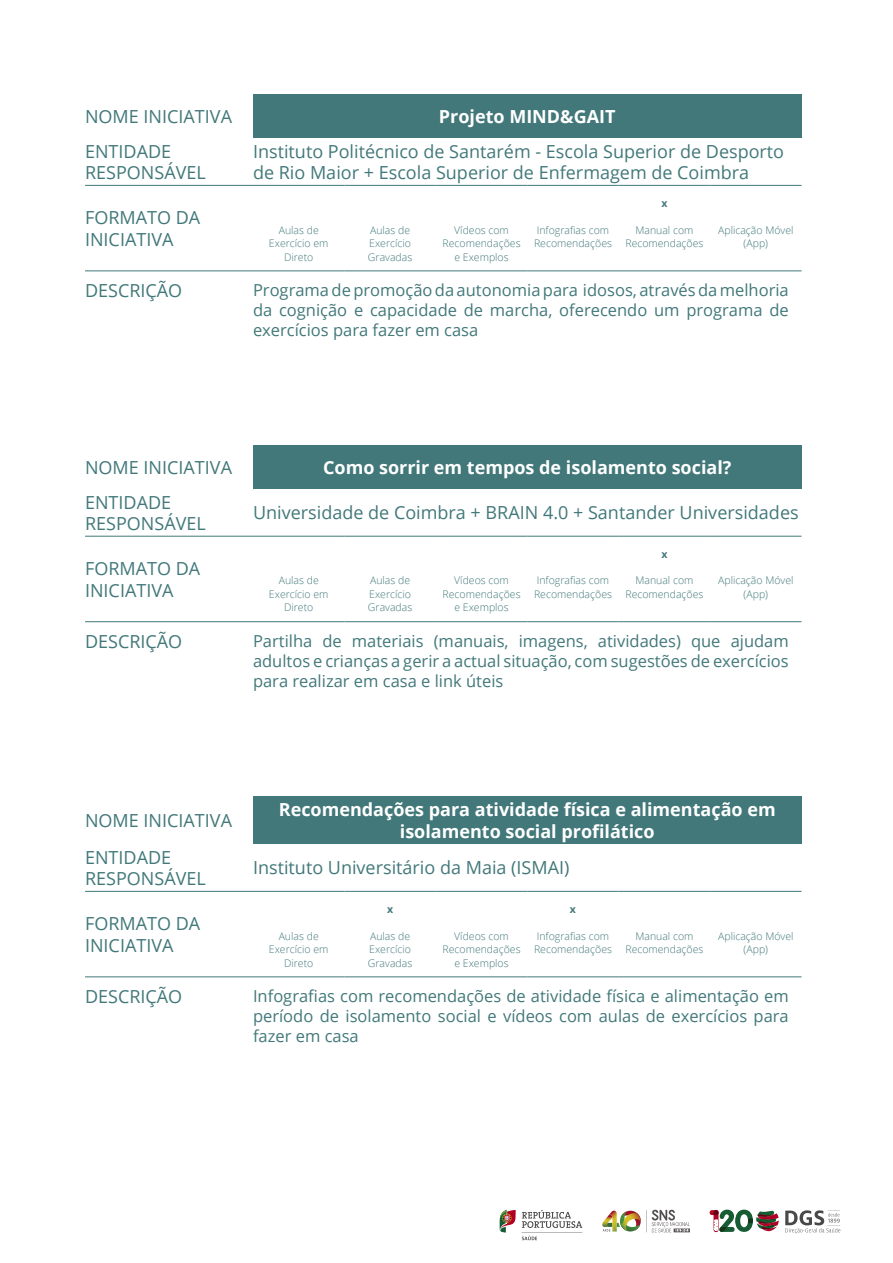
<style>
.page{position:relative;width:893px;height:1263px;background:#fff}
.page>*{position:absolute;margin:0;border:0;box-sizing:border-box;transform-origin:0 0}
.t1{font:18px/21.6px "Open Sans";color:#42787a}
.t2{font:700 18px/21.6px "Open Sans";color:#fff;text-align:center}
.t3{font:16.5px/19.8px "Open Sans";color:#42787a;text-align:justify}
.t4{font:300 10.5px/13.5px "Open Sans";color:#42787a;text-align:center}
.t5{font:700 10.5px "Open Sans";color:#42787a}
</style>
<div class="page">
<svg style="left:500px;top:1210px;width:16px;height:22px"></svg>
<svg style="left:522px;top:1210px;width:60px;height:30px"></svg>
<svg style="left:602px;top:1210px;width:88px;height:22px"></svg>
<svg style="left:785px;top:1210px;width:55px;height:23px"></svg>
<div style="left:710px;top:1210px;width:8px;height:5px;background:#b00024;border-radius:3px"></div>
<svg style="left:713px;top:1209px;width:66px;height:23px"></svg>
<div style="left:253px;top:94px;width:548px;height:44px;background:#42787a"></div>
<hr style="left:85px;top:185px;width:168px;height:1px;background:#42787a">
<hr style="left:85px;top:271px;width:168px;height:1px;background:#42787a">
<hr style="left:253px;top:185px;width:91px;height:1px;background:#42787a">
<hr style="left:344px;top:185px;width:92px;height:1px;background:#42787a">
<hr style="left:436px;top:185px;width:91px;height:1px;background:#42787a">
<hr style="left:527px;top:185px;width:92px;height:1px;background:#42787a">
<hr style="left:619px;top:185px;width:91px;height:1px;background:#42787a">
<hr style="left:710px;top:185px;width:91px;height:1px;background:#42787a">
<hr style="left:253px;top:271px;width:91px;height:1px;background:#42787a">
<hr style="left:344px;top:271px;width:92px;height:1px;background:#42787a">
<hr style="left:436px;top:271px;width:91px;height:1px;background:#42787a">
<hr style="left:527px;top:271px;width:92px;height:1px;background:#42787a">
<hr style="left:619px;top:271px;width:91px;height:1px;background:#42787a">
<hr style="left:710px;top:271px;width:91px;height:1px;background:#42787a">
<div style="left:253px;top:445px;width:548px;height:44px;background:#42787a"></div>
<hr style="left:85px;top:536px;width:168px;height:1px;background:#42787a">
<hr style="left:85px;top:621px;width:168px;height:1px;background:#42787a">
<hr style="left:253px;top:536px;width:91px;height:1px;background:#42787a">
<hr style="left:344px;top:536px;width:92px;height:1px;background:#42787a">
<hr style="left:436px;top:536px;width:91px;height:1px;background:#42787a">
<hr style="left:527px;top:536px;width:92px;height:1px;background:#42787a">
<hr style="left:619px;top:536px;width:91px;height:1px;background:#42787a">
<hr style="left:710px;top:536px;width:91px;height:1px;background:#42787a">
<hr style="left:253px;top:621px;width:91px;height:1px;background:#42787a">
<hr style="left:344px;top:621px;width:92px;height:1px;background:#42787a">
<hr style="left:436px;top:621px;width:91px;height:1px;background:#42787a">
<hr style="left:527px;top:621px;width:92px;height:1px;background:#42787a">
<hr style="left:619px;top:621px;width:91px;height:1px;background:#42787a">
<hr style="left:710px;top:621px;width:91px;height:1px;background:#42787a">
<div style="left:253px;top:796px;width:548px;height:48px;background:#42787a"></div>
<hr style="left:85px;top:891px;width:168px;height:1px;background:#42787a">
<hr style="left:85px;top:976px;width:168px;height:1px;background:#42787a">
<hr style="left:253px;top:891px;width:91px;height:1px;background:#42787a">
<hr style="left:344px;top:891px;width:92px;height:1px;background:#42787a">
<hr style="left:436px;top:891px;width:91px;height:1px;background:#42787a">
<hr style="left:527px;top:891px;width:92px;height:1px;background:#42787a">
<hr style="left:619px;top:891px;width:91px;height:1px;background:#42787a">
<hr style="left:710px;top:891px;width:91px;height:1px;background:#42787a">
<hr style="left:253px;top:976px;width:91px;height:1px;background:#42787a">
<hr style="left:344px;top:976px;width:92px;height:1px;background:#42787a">
<hr style="left:436px;top:976px;width:91px;height:1px;background:#42787a">
<hr style="left:527px;top:976px;width:92px;height:1px;background:#42787a">
<hr style="left:619px;top:976px;width:91px;height:1px;background:#42787a">
<hr style="left:710px;top:976px;width:91px;height:1px;background:#42787a">
<h1 class="t1" style="left:85px;top:105px;width:149px">NOME INICIATIVA</h1>
<h1 class="t2" style="left:439px;top:105px;width:178px">Projeto MIND&amp;GAIT</h1>
<h1 class="t1" style="left:85px;top:140px;width:122px">ENTIDADE<br>RESPONSÁVEL</h1>
<h1 class="t1" style="left:253px;top:140px;width:533px">Instituto Politécnico de Santarém - Escola Superior de Desporto de Rio Maior + Escola Superior de Enfermagem de Coimbra</h1>
<h1 class="t1" style="left:85px;top:206px;width:117px">FORMATO DA<br>INICIATIVA</h1>
<p class="t5" style="left:661px;top:196px;width:8px">x</p>
<p class="t4" style="left:269px;top:223px;width:61px">Aulas de<br>Exercício em<br>Direto</p>
<p class="t4" style="left:368px;top:223px;width:46px;text-align:left">Aulas de<br>Exercício<br>Gravadas</p>
<p class="t4" style="left:443px;top:223px;width:79px">Vídeos com<br>Recomendações e Exemplos</p>
<p class="t4" style="left:534px;top:223px;width:79px;text-align:left">Infografias com<br>Recomendações</p>
<p class="t4" style="left:625px;top:223px;width:79px">Manual com<br>Recomendações</p>
<p class="t4" style="left:718px;top:223px;width:77px">Aplicação Móvel (App)</p>
<h1 class="t1" style="left:85px;top:280px;width:99px">DESCRIÇÃO</h1>
<h2 class="t3" style="left:253px;top:280px;width:537px">Programa de promoção da autonomia para idosos, através da melhoria da cognição e capacidade de marcha, oferecendo um programa de exercícios para fazer em casa</h2>
<h1 class="t1" style="left:85px;top:456px;width:149px">NOME INICIATIVA</h1>
<h1 class="t2" style="left:323px;top:456px;width:410px">Como sorrir em tempos de isolamento social?</h1>
<h1 class="t1" style="left:85px;top:491px;width:122px">ENTIDADE<br>RESPONSÁVEL</h1>
<h1 class="t1" style="left:253px;top:501px;width:547px">Universidade de Coimbra + BRAIN 4.0 + Santander Universidades</h1>
<h1 class="t1" style="left:85px;top:557px;width:117px">FORMATO DA<br>INICIATIVA</h1>
<p class="t5" style="left:661px;top:547px;width:8px">x</p>
<p class="t4" style="left:269px;top:574px;width:61px">Aulas de<br>Exercício em<br>Direto</p>
<p class="t4" style="left:368px;top:574px;width:46px;text-align:left">Aulas de<br>Exercício<br>Gravadas</p>
<p class="t4" style="left:443px;top:574px;width:79px">Vídeos com<br>Recomendações e Exemplos</p>
<p class="t4" style="left:534px;top:574px;width:79px;text-align:left">Infografias com<br>Recomendações</p>
<p class="t4" style="left:625px;top:574px;width:79px">Manual com<br>Recomendações</p>
<p class="t4" style="left:718px;top:574px;width:77px">Aplicação Móvel (App)</p>
<h1 class="t1" style="left:85px;top:630px;width:99px">DESCRIÇÃO</h1>
<h2 class="t3" style="left:253px;top:631px;width:537px">Partilha de materiais (manuais, imagens, atividades) que ajudam adultos e crianças a gerir a actual situação, com sugestões de exercícios para realizar em casa e link úteis</h2>
<h1 class="t1" style="left:85px;top:809px;width:149px">NOME INICIATIVA</h1>
<h1 class="t2" style="left:279px;top:798px;width:498px">Recomendações para atividade física e alimentação em isolamento social profilático</h1>
<h1 class="t1" style="left:85px;top:846px;width:122px">ENTIDADE<br>RESPONSÁVEL</h1>
<h1 class="t1" style="left:253px;top:857px;width:318px">Instituto Universitário da Maia (ISMAI)</h1>
<h1 class="t1" style="left:85px;top:912px;width:117px">FORMATO DA<br>INICIATIVA</h1>
<p class="t5" style="left:387px;top:902px;width:8px">x</p>
<p class="t5" style="left:570px;top:902px;width:8px">x</p>
<p class="t4" style="left:269px;top:929px;width:61px">Aulas de<br>Exercício em<br>Direto</p>
<p class="t4" style="left:368px;top:929px;width:46px;text-align:left">Aulas de<br>Exercício<br>Gravadas</p>
<p class="t4" style="left:443px;top:929px;width:79px">Vídeos com<br>Recomendações e Exemplos</p>
<p class="t4" style="left:534px;top:929px;width:79px;text-align:left">Infografias com<br>Recomendações</p>
<p class="t4" style="left:625px;top:929px;width:79px">Manual com<br>Recomendações</p>
<p class="t4" style="left:718px;top:929px;width:77px">Aplicação Móvel (App)</p>
<h1 class="t1" style="left:85px;top:985px;width:99px">DESCRIÇÃO</h1>
<h2 class="t3" style="left:253px;top:986px;width:537px">Infografias com recomendações de atividade física e alimentação em período de isolamento social e vídeos com aulas de exercícios para fazer em casa</h2>
</div>
